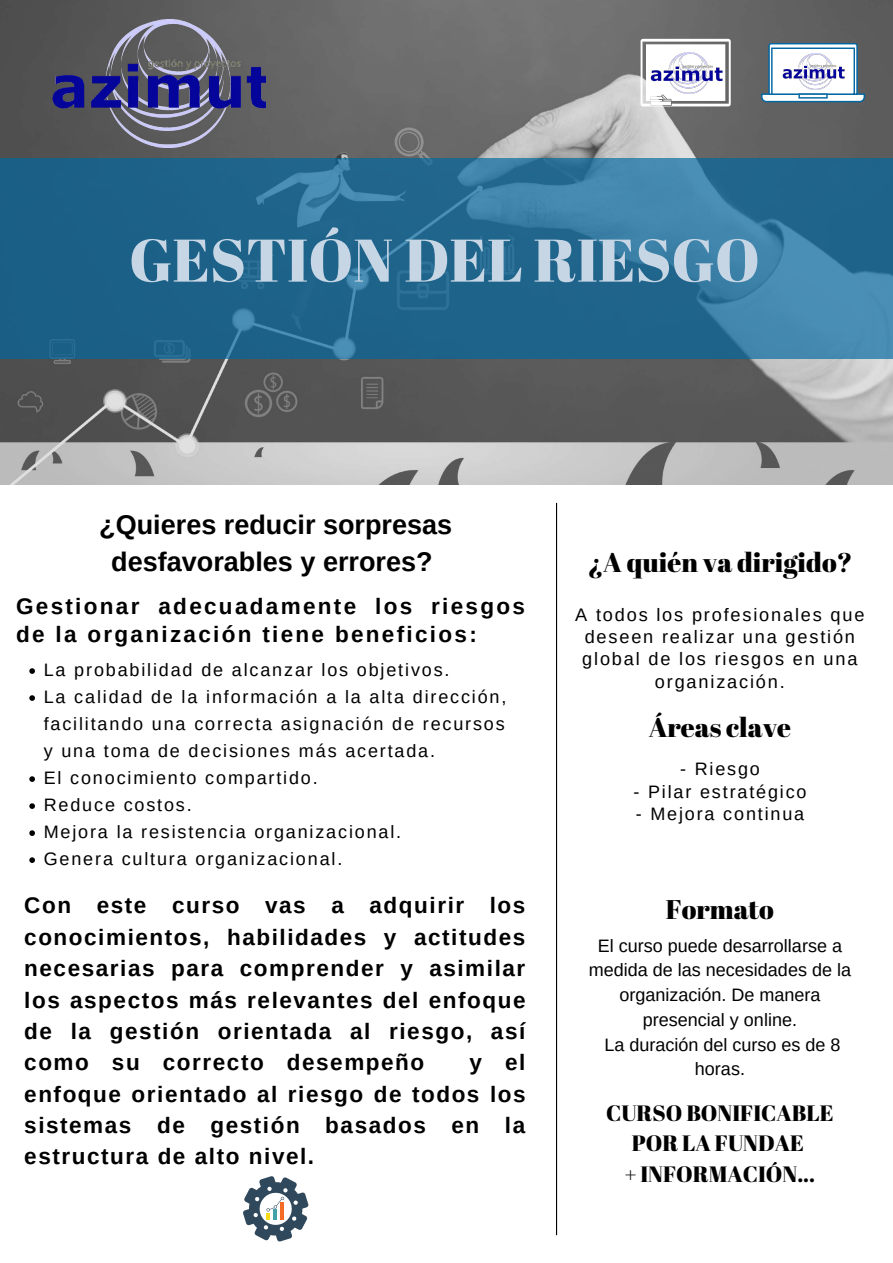
<style>
.page{position:relative;width:893px;height:1263px;background:#fff}
.page>*{position:absolute;margin:0;border:0;box-sizing:border-box;transform-origin:0 0}
.t1{font:60px "Abril Fatface";color:#c6d6e5}
.t2{font:700 27px/37.7px "Arimo";color:#000;text-align:center}
.t3{font:27px "Abril Fatface";color:#000}
.t4{font:700 22.5px/31.3px "Arimo";letter-spacing:.07em;color:#000;text-align:justify}
.t5{font:700 22.5px/28.1px "Arimo";letter-spacing:.105em;color:#000}
.t6{font:22.2px/30.5px "Abril Fatface";color:#000;text-align:center}
.t7{font:18.15px/22.4px "Arimo";letter-spacing:.1em;color:#000;text-align:center}
.t8{font:18px/27px "Arimo";letter-spacing:.1em;color:#000}
.t9{font:18px/24.8px "Arimo";color:#000;text-align:center}
</style>
<div class="page">
<img style="left:0;top:0;width:893px;height:484px">
<svg style="left:0;top:159px;width:893px;height:200px;background:#276b93"></svg>
<svg style="left:556px;top:503px;width:1px;height:732px"></svg>
<img style="left:51px;top:19px;width:215px;height:128px">
<svg style="left:761px;top:43px;width:104px;height:59px"></svg>
<img style="left:782px;top:53px;width:62px;height:36px">
<svg style="left:640px;top:39px;width:90px;height:67px"></svg>
<img style="left:650px;top:52px;width:72px;height:42px">
<svg style="left:243px;top:1176px;width:66px;height:66px"></svg>
<hr style="left:273px;top:1209px;width:4px;height:10px;background:#42a2aa">
<hr style="left:280px;top:1201px;width:4px;height:18px;background:#f36b24">
<svg style="left:29px;top:668px;width:6px;height:6px"></svg>
<svg style="left:29px;top:695px;width:6px;height:6px"></svg>
<svg style="left:29px;top:776px;width:6px;height:6px"></svg>
<svg style="left:29px;top:803px;width:6px;height:6px"></svg>
<svg style="left:29px;top:830px;width:6px;height:6px"></svg>
<svg style="left:29px;top:857px;width:6px;height:6px"></svg>
<h1 class="t1" style="left:129px;top:218px;width:632px">GESTIÓN DEL RIESGO</h1>
<h2 class="t2" style="left:99px;top:505px;width:354px">¿Quieres reducir sorpresas desfavorables y errores?</h2>
<p class="t5" style="left:16px;top:592px;width:510px">Gestionar adecuadamente los riesgos de la organización tiene beneficios:</p>
<p class="t8" style="left:44px;top:656px;width:464px">La probabilidad de alcanzar los objetivos.<br>La calidad de la información a la alta dirección, facilitando una correcta asignación de recursos y una toma de decisiones más acertada.<br>El conocimiento compartido.<br>Reduce costos.<br>Mejora la resistencia organizacional.<br>Genera cultura organizacional.</p>
<p class="t4" style="left:24px;top:890px;width:503px">Con este curso vas a adquirir los conocimientos, habilidades y actitudes necesarias para comprender y asimilar los aspectos más relevantes del enfoque de la gestión orientada al riesgo, así como su correcto desempeño</p>
<p class="t4" style="left:24px;top:1047px;width:503px;text-indent:445px">y el enfoque orientado al riesgo de todos los sistemas de gestión basados en la estructura de alto nivel.</p>
<h2 class="t3" style="left:587px;top:544px;width:266px">¿A quién va dirigido?</h2>
<p class="t7" style="left:575px;top:603px;width:291px">A todos los profesionales que deseen realizar una gestión global de los riesgos en una organización.</p>
<h2 class="t3" style="left:649px;top:708px;width:144px">Áreas clave</h2>
<p class="t8" style="left:680px;top:755px;width:81px">- Riesgo</p>
<p class="t8" style="left:633px;top:778px;width:175px">- Pilar estratégico</p>
<p class="t8" style="left:635px;top:800px;width:170px">- Mejora continua</p>
<h2 class="t3" style="left:666px;top:890px;width:110px">Formato</h2>
<p class="t9" style="left:589px;top:933px;width:264px">El curso puede desarrollarse a medida de las necesidades de la organización. De manera presencial y online.<br>La duración del curso es de 8 horas.</p>
<p class="t6" style="left:606px;top:1097px;width:229px">CURSO BONIFICABLE<br>POR LA FUNDAE<br>+ INFORMACIÓN...</p>
</div>
